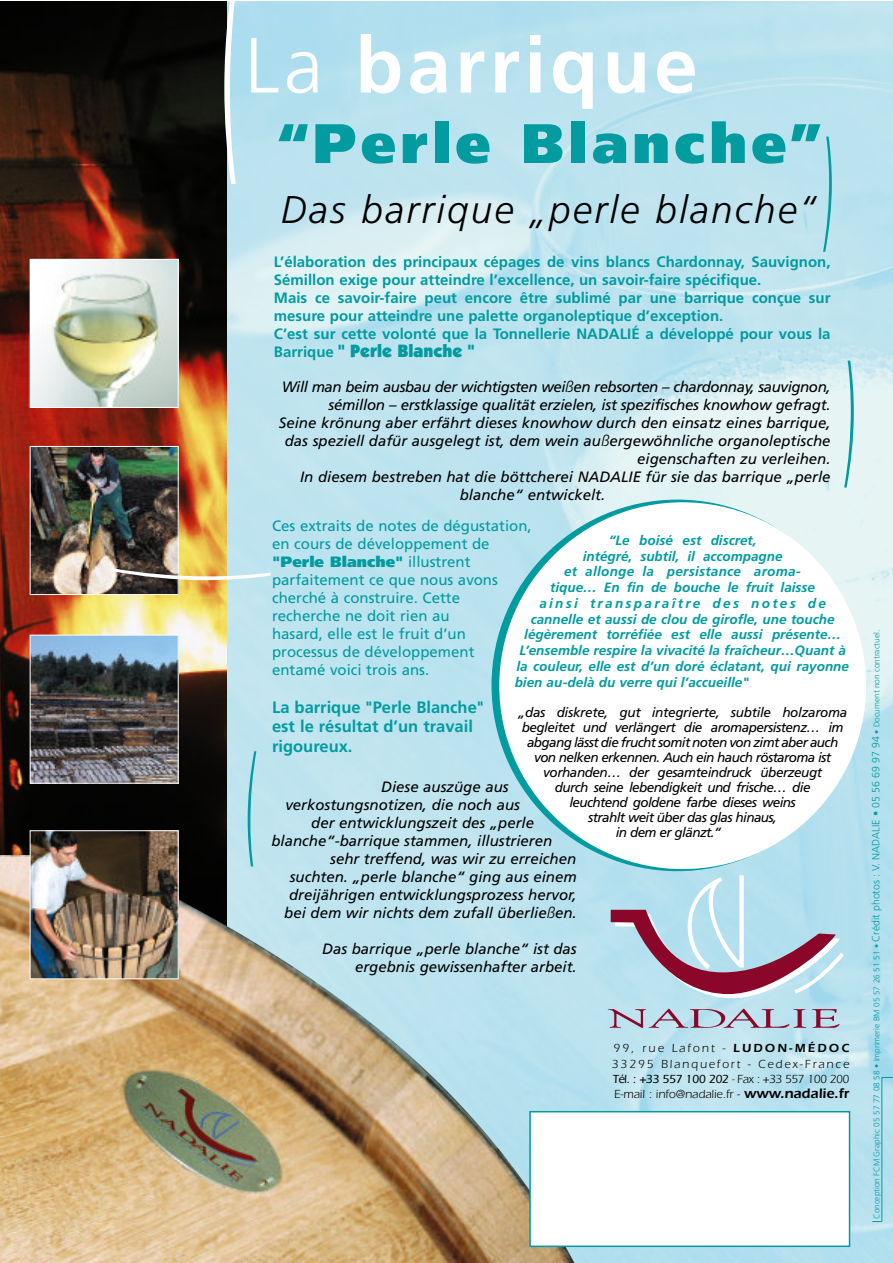
<style>
.page{position:relative;width:893px;height:1263px;background:#fff}
.page>*{position:absolute;margin:0;border:0;box-sizing:border-box;transform-origin:0 0}
.t1{font:300 267.6px "Itc Eras";color:#fff;scale:.56 1}
.t2{font:300 180px "Itc Eras";color:#fff;scale:.56 1}
.t3{font:300 143.55px "Itc Eras";color:#019ba0;scale:.56 1}
.t4{font:300 130.35px "Itc Eras";color:#019ba0;scale:.56 1}
.t5{font:700 78px "Frutiger";letter-spacing:.055em;color:#fff}
.t6{font:900 55.5px "Frutiger";letter-spacing:.075em;color:#019ba0}
.t7{font:italic 300 38.7px "Frutiger";letter-spacing:.055em;color:#000}
.t8{font:900 18px "Itc Kabel";color:#019ba0}
.t9{font:700 16.5px/19.5px "Frutiger";color:#019ba0}
.t10{font:italic 15px/18px "Frutiger";color:#000;text-align:right}
.t11{font:700 15px/18px "Frutiger";color:#019ba0}
.t12{font:15px/18px "Frutiger";color:#019ba0}
.t13{font:italic 15px "Frutiger";letter-spacing:-.03em;color:#000}
.t14{font:italic 700 13.5px "Frutiger";color:#019ba0}
.t15{font:italic 13.5px "Frutiger";letter-spacing:-.045em;color:#000}
.t16{font:italic 13.5px "Frutiger";letter-spacing:-.02em;color:#000}
.t17{font:italic 700 13.5px "Frutiger";letter-spacing:.02em;color:#019ba0}
.t18{font:italic 700 13.5px "Frutiger";letter-spacing:.17em;color:#019ba0}
.t19{font:12.15px/15.3px "Itc Eras";letter-spacing:.15em;color:#000;text-align:justify}
.t20{font:300 8.25px "Frutiger";color:#019ba0}
.s1{font-weight:300}
.s2{font-family:"Frutiger";font-weight:700;font-size:15px}
.s3{font-weight:900}
.s4{font-weight:600}
.s5{font-weight:500}
.s6{font-weight:600;font-size:14.1px}
.s7{font-size:10.5px}
</style>
<div class="page">
<img style="left:226px;top:1px;width:667px;height:1262px">
<img style="left:0;top:1px;width:226px;height:855px">
<img style="left:0;top:856px;width:580px;height:407px">
<img style="left:32px;top:637px;width:145px;height:144px">
<div style="left:30px;top:635px;width:149px;height:148px;border:1px solid #fff"></div>
<img style="left:32px;top:832px;width:145px;height:145px">
<div style="left:30px;top:830px;width:149px;height:149px;border:1px solid #fff"></div>
<img style="left:32px;top:448px;width:145px;height:145px">
<div style="left:30px;top:446px;width:149px;height:149px;border:1px solid #fff"></div>
<img style="left:32px;top:261px;width:145px;height:145px">
<div style="left:30px;top:259px;width:149px;height:149px;border:1px solid #fff"></div>
<div style="left:491px;top:500px;width:372px;height:371px;background:#019ba0;border-radius:50%"></div>
<div style="left:499px;top:502px;width:367px;height:367px;background:#fff;border-radius:50%"></div>
<hr style="left:882px;top:1077px;width:1px;height:144px;background:#019ba0">
<div style="left:530px;top:1112px;width:319px;height:134px;background:#fff"></div>
<div style="left:529px;top:1111px;width:321px;height:136px;border:2px solid #019ba0"></div>
<svg style="left:611px;top:875px;width:233px;height:123px;background:#b4c0d0"></svg>
<svg style="left:608px;top:1009px;width:198px;height:19px;background:#b0b0c1"></svg>
<svg style="left:812px;top:1009px;width:27px;height:19px"></svg>
<h1 class="t1" style="left:206px;top:-53px;width:79px">(</h1>
<h3 class="t5" style="left:245px;top:33px;width:454px"><span class="s1">La</span> barrique</h3>
<h3 class="t6" style="left:278px;top:121px;width:545px">“Perle Blanche”</h3>
<h3 class="t4" style="left:817px;top:137px;width:39px">)</h3>
<h3 class="t7" style="left:281px;top:193px;width:537px">Das barrique „perle blanche“</h3>
<p class="t11" style="left:274px;top:254px;width:558px">L’élaboration des principaux cépages de vins blancs Chardonnay, Sauvignon, Sémillon exige pour atteindre l’excellence, un savoir-faire spécifique.<br>Mais ce savoir-faire peut encore être sublimé par une barrique conçue sur mesure pour atteindre une palette organoleptique d’exception.<br>C’est sur cette volonté que la Tonnellerie NADALIÉ a développé pour vous la</p>
<p class="t8" style="left:274px;top:340px;width:202px"><span class="s2">Barrique</span> " Perle Blanche "</p>
<p class="t13" style="left:282px;top:380px;width:550px">Will man beim ausbau der wichtigsten wei<span class="s1">ß</span>en rebsorten – chardonnay, sauvignon,</p>
<p class="t10" style="left:328px;top:397px;width:504px">sémillon – erstklassige qualität erzielen, ist spezifisches knowhow gefragt.</p>
<p class="t10" style="left:279px;top:415px;width:553px">Seine krönung aber erfährt dieses knowhow durch den einsatz eines barrique,</p>
<p class="t10" style="left:285px;top:433px;width:547px">das speziell dafür ausgelegt ist, dem wein au<span class="s1">ß</span>ergewöhnliche organoleptische</p>
<p class="t10" style="left:637px;top:451px;width:195px">eigenschaften zu verleihen.</p>
<p class="t10" style="left:300px;top:469px;width:532px">In diesem bestreben hat die böttcherei NADALIE für sie das barrique „perle</p>
<p class="t10" style="left:460px;top:487px;width:147px">blanche“ entwickelt.</p>
<h3 class="t3" style="left:838px;top:361px;width:43px">)</h3>
<p class="t12" style="left:272px;top:518px;width:261px">Ces extraits de notes de dégustation, en cours de développement de <span class="s3">"Perle Blanche"</span> illustrent parfaitement ce que nous avons cherché à construire. Cette recherche ne doit rien au<br>hasard, elle est le fruit d’un processus de développement<br>entamé voici trois ans.</p>
<p class="t9" style="left:272px;top:698px;width:213px">La barrique "Perle Blanche" est le résultat d’un travail rigoureux.</p>
<p class="t10" style="left:381px;top:779px;width:129px">Diese auszüge aus</p>
<p class="t10" style="left:285px;top:797px;width:236px">verkostungsnotizen, die noch aus</p>
<p class="t10" style="left:311px;top:815px;width:224px">der entwicklungszeit des „perle</p>
<p class="t10" style="left:271px;top:833px;width:282px">blanche“-barrique stammen, illustrieren</p>
<p class="t10" style="left:330px;top:851px;width:247px">sehr treffend, was wir zu erreichen</p>
<p class="t10" style="left:290px;top:869px;width:289px">suchten. „perle blanche“ ging aus einem</p>
<p class="t10" style="left:289px;top:887px;width:289px">dreijährigen entwicklungsprozess hervor,</p>
<p class="t10" style="left:284px;top:905px;width:294px">bei dem wir nichts dem zufall überlie<span class="s1">ß</span>en.</p>
<p class="t10" style="left:322px;top:941px;width:256px">Das barrique „perle blanche“ ist das ergebnis gewissenhafter arbeit.</p>
<p class="t14" style="left:609px;top:534px;width:149px">“Le boisé est discret,</p>
<p class="t14" style="left:583px;top:550px;width:201px">intégré, subtil, il accompagne</p>
<p class="t17" style="left:564px;top:566px;width:239px">et allonge la persistance aroma-</p>
<p class="t14" style="left:550px;top:582px;width:266px">tique… En fin de bouche le fruit laisse</p>
<p class="t18" style="left:539px;top:597px;width:288px">ainsi transparaître des notes de</p>
<p class="t14" style="left:531px;top:613px;width:305px">cannelle et aussi de clou de girofle, une touche</p>
<p class="t14" style="left:524px;top:629px;width:318px">légèrement torréfiée est elle aussi présente…</p>
<p class="t14" style="left:519px;top:645px;width:328px">L’ensemble respire la vivacité la fraîcheur…Quant à</p>
<p class="t14" style="left:516px;top:660px;width:334px">la couleur, elle est d’un doré éclatant, qui rayonne</p>
<p class="t14" style="left:515px;top:676px;width:236px">bien au-delà du verre qui l’accueille"</p>
<p class="t16" style="left:518px;top:707px;width:331px">„das diskrete, gut integrierte, subtile holzaroma</p>
<p class="t15" style="left:522px;top:722px;width:323px">begleitet und verlängert die aromapersistenz… im</p>
<p class="t15" style="left:527px;top:737px;width:313px">abgang lässt die frucht somit noten von zimt aber auch</p>
<p class="t15" style="left:534px;top:752px;width:298px">von nelken erkennen. Auch ein hauch röstaroma ist</p>
<p class="t15" style="left:543px;top:767px;width:280px">vorhanden… der gesamteindruck überzeugt</p>
<p class="t15" style="left:555px;top:782px;width:257px">durch seine lebendigkeit und frische… die</p>
<p class="t15" style="left:569px;top:797px;width:228px">leuchtend goldene farbe dieses weins</p>
<p class="t15" style="left:588px;top:812px;width:190px">strahlt weit über das glas hinaus,</p>
<p class="t15" style="left:616px;top:827px;width:107px">in dem er glänzt.“</p>
<h2 class="t2" style="left:111px;top:592px;width:54px;rotate:-90deg">(</h2>
<h3 class="t4" style="left:239px;top:751px;width:39px">(</h3>
<p class="t19" style="left:612px;top:1042px;width:239px">99, rue Lafont - <span class="s4">LUDON-MÉDOC </span>33295 Blanquefort - Cedex-France <span class="s5">Tél. : +33 557 100 202</span> <span class="s1">-</span> Fax : +33 557 100 200<br>E-mail : info@nadalie.fr - <span class="s6">www.nadalie.fr</span></p>
<p class="t20" style="left:873px;top:1219px;width:590px;rotate:-90deg">Conception FCM Graphic 05 57 77 08 58 • Imprimerie BM 05 57 26 51 51 • <span class="s7">Crédit photos : V. NADALIE • 05 56 69 97 94</span> • Document non contractuel.</p>
</div>
